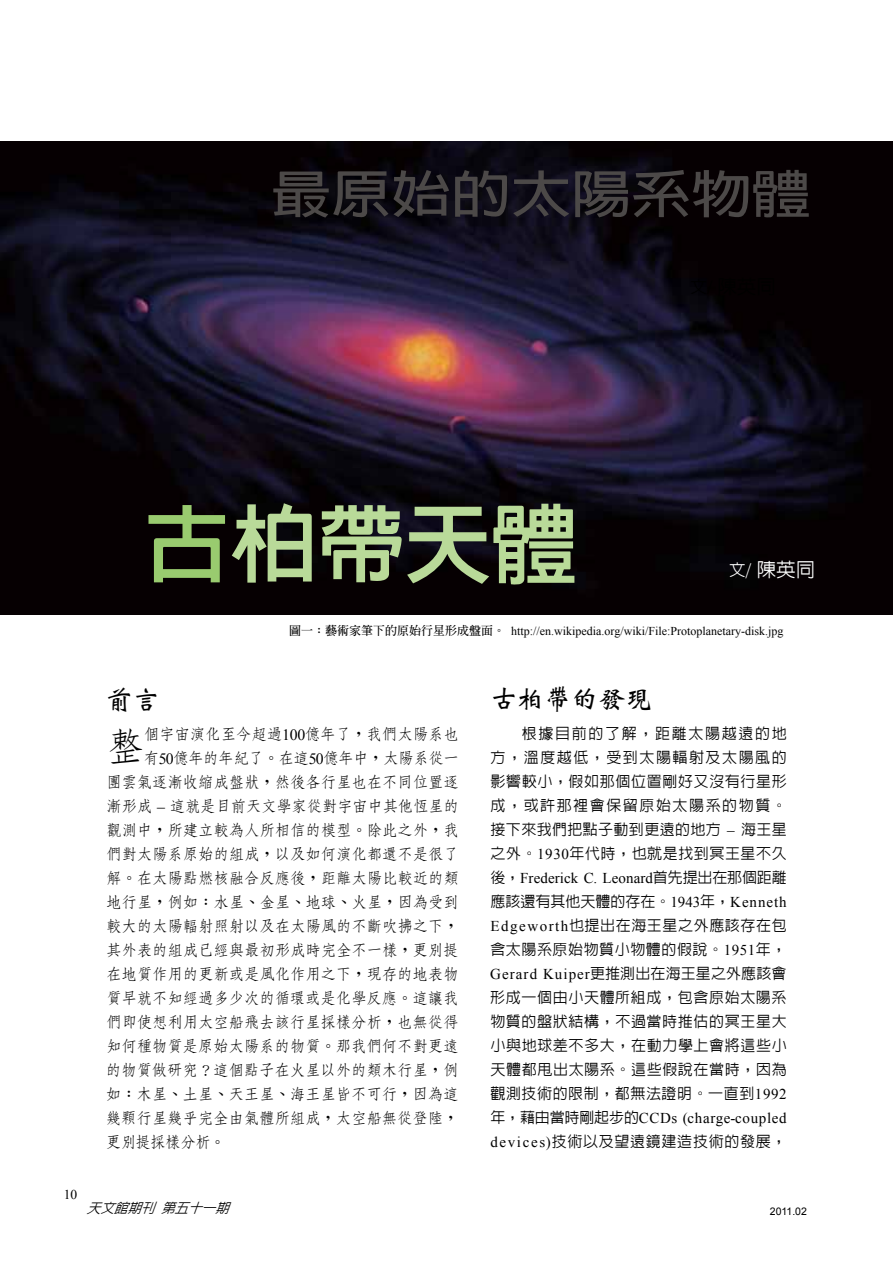
<style>
.page{position:relative;width:893px;height:1263px;background:#fff}
.page>*{position:absolute;margin:0;border:0;box-sizing:border-box;transform-origin:0 0}
.t1{font:87px "Lin Gothic Extra";color:#b9da99}
.t2{font:700 51px "Lin Gothic";color:#4c4948;scale:1.18 1}
.t3{font:500 39.75px "Nan Sung";color:#000}
.t4{font:700 27px "Wei Bei";color:#000}
.t5{font:500 19.5px "Lin Gothic";color:#fff}
.t6{font:500 15.75px "Nan Sung";letter-spacing:-.025em;color:#000}
.t7{font:500 15.75px "Nan Sung";letter-spacing:-.045em;color:#000}
.t8{font:500 15.75px "Nan Sung";letter-spacing:-.06em;color:#000}
.t9{font:500 15px/24px "Lin Gothic";letter-spacing:.04em;color:#000;text-align:justify}
.t10{font:15px "Times New Roman";letter-spacing:.015em;color:#000}
.t11{font:15px "Times New Roman";letter-spacing:.045em;color:#000}
.t12{font:italic 500 13.5px "Lin Gothic";color:#000}
.t13{font:13.5px "Times New Roman";color:#000}
.t14{font:12px "Times New Roman";color:#000}
.t15{font:10.5px "Arial";color:#000}
.s1{color:#99cb6f}
.s2{font-family:"Inn Ming";font-weight:700}
.s3{font-size:16.5px}
.s4{font-family:"Times New Roman";font-weight:400;font-size:21px}
.s5{font-family:"Times New Roman";font-weight:400}
.s6{font-family:"Lin Gothic";font-weight:500}
</style>
<div class="page">
<img style="left:0;top:142px;width:893px;height:472px">
<h2 class="t2" style="left:271px;top:168px;width:459px">最原始的太陽系物體</h2>
<h1 class="t1" style="left:143px;top:499px;width:436px"><span class="s1">古</span>柏帶天體</h1>
<p class="t14" style="left:289px;top:622px;width:496px"><span class="s2">圖一：藝術家筆下的原始行星形成盤面。</span> http://en.wikipedia.org/wiki/File:Protoplanetary-disk.jpg</p>
<p class="t5" style="left:729px;top:560px;width:88px"><span class="s3">文</span><span class="s4">/</span> 陳英同</p>
<h3 class="t4" style="left:106px;top:686px;width:55px">前言</h3>
<h3 class="t3" style="left:106px;top:726px;width:41px">整</h3>
<p class="t6" style="left:144px;top:726px;width:317px">個宇宙演化至今超過<span class="s5">100</span>億年了，我們太陽系也</p>
<p class="t7" style="left:144px;top:750px;width:317px">有<span class="s5">50</span>億年的年紀了。在這<span class="s5">50</span>億年中，太陽系從一</p>
<p class="t6" style="left:106px;top:774px;width:354px">團雲氣逐漸收縮成盤狀，然後各行星也在不同位置逐</p>
<p class="t6" style="left:106px;top:798px;width:354px">漸形成 <span class="s5">–</span> 這就是目前天文學家從對宇宙中其他恆星的</p>
<p class="t6" style="left:106px;top:822px;width:354px">觀測中，所建立較為人所相信的模型。除此之外，我</p>
<p class="t6" style="left:106px;top:846px;width:354px">們對太陽系原始的組成，以及如何演化都還不是很了</p>
<p class="t6" style="left:106px;top:870px;width:354px">解。在太陽點燃核融合反應後，距離太陽比較近的類</p>
<p class="t6" style="left:106px;top:894px;width:354px">地行星，例如：水星、金星、地球、火星，因為受到</p>
<p class="t6" style="left:106px;top:918px;width:354px">較大的太陽輻射照射以及在太陽風的不斷吹拂之下，</p>
<p class="t6" style="left:106px;top:942px;width:354px">其外表的組成已經與最初形成時完全不一樣，更別提</p>
<p class="t6" style="left:106px;top:966px;width:354px">在地質作用的更新或是風化作用之下，現存的地表物</p>
<p class="t6" style="left:106px;top:990px;width:354px">質早就不知經過多少次的循環或是化學反應。這讓我</p>
<p class="t6" style="left:106px;top:1014px;width:354px">們即使想利用太空船飛去該行星採樣分析，也無從得</p>
<p class="t6" style="left:106px;top:1038px;width:354px">知何種物質是原始太陽系的物質。那我們何不對更遠</p>
<p class="t6" style="left:106px;top:1062px;width:354px">的物質做研究？這個點子在火星以外的類木行星，例</p>
<p class="t6" style="left:106px;top:1086px;width:354px">如：木星、土星、天王星、海王星皆不可行，因為這</p>
<p class="t6" style="left:106px;top:1110px;width:354px">幾顆行星幾乎完全由氣體所組成，太空船無從登陸，</p>
<p class="t8" style="left:106px;top:1134px;width:121px">更別提採樣分析。</p>
<p class="t13" style="left:64px;top:1185px;width:15px">10</p>
<p class="t12" style="left:87px;top:1201px;width:148px">天文館期刊 第五十一期</p>
<h3 class="t4" style="left:490px;top:685px;width:163px">古柏帶的發現</h3>
<p class="t9" style="left:490px;top:721px;width:298px;text-indent:32px">根據目前的了解，距離太陽越遠的地方，溫度越低，受到太陽輻射及太陽風的影響較小，假如那個位置剛好又沒有行星形成，或許那裡會保留原始太陽系的物質。接下來我們把點子動到更遠的地方 <span class="s5">–</span> 海王星之外。<span class="s5">1930</span>年代時，也就是找到冥王星不久</p>
<p class="t10" style="left:490px;top:868px;width:298px"><span class="s6">後，</span>Frederick C. Leonard<span class="s6">首先提出在那個距離</span></p>
<p class="t9" style="left:490px;top:889px;width:298px">應該還有其他天體的存在。<span class="s5">1943</span>年，<span class="s5">Kenneth Edgeworth</span>也提出在海王星之外應該存在包含太陽系原始物質小物體的假說。<span class="s5">1951</span>年，<span class="s5">Gerard Kuiper</span>更推測出在海王星之外應該會形成一個由小天體所組成，包含原始太陽系物質的盤狀結構，不過當時推估的冥王星大小與地球差不多大，在動力學上會將這些小天體都甩出太陽系。這些假說在當時，因為觀測技術的限制，都無法證明。一直到<span class="s5">1992</span></p>
<p class="t11" style="left:490px;top:1108px;width:298px"><span class="s6">年，藉由當時剛起步的</span>CCDs (charge-coupled</p>
<p class="t9" style="left:490px;top:1129px;width:298px"><span class="s5">devices)</span>技術以及望遠鏡建造技術的發展，</p>
<p class="t15" style="left:770px;top:1204px;width:39px">2011.02</p>
</div>
